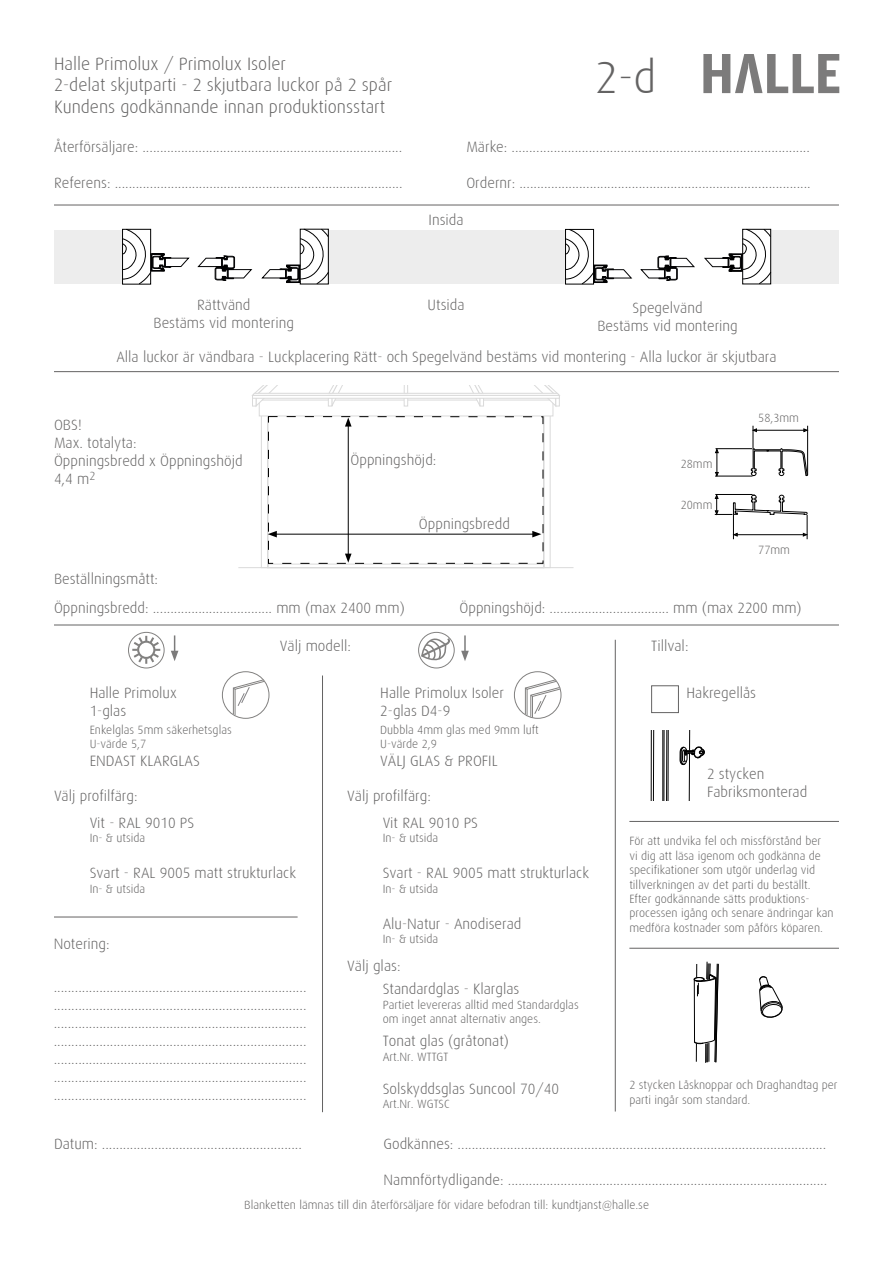
<style>
.page{position:relative;width:893px;height:1263px;background:#fff}
.page>*{position:absolute;margin:0;border:0;box-sizing:border-box;transform-origin:0 0}
.t1{font:300 45.3px "Dax";color:#646363}
.t2{font:300 18px/21.6px "Dax";color:#646363}
.t3{font:300 15px/18px "Dax";color:#646363}
.t4{font:300 12px/14.4px "Dax";color:#646363}
</style>
<div class="page">
<svg style="left:703px;top:54px;width:136px;height:39px"></svg>
<svg style="left:238px;top:411px;width:336px;height:157px"></svg>
<div style="left:259px;top:400px;width:294px;height:16px;background:#fff"></div>
<div style="left:259px;top:400px;width:294px;height:16px;border:1px solid #dadada"></div>
<svg style="left:252px;top:385px;width:308px;height:24px"></svg>
<div style="left:480px;top:395px;width:4px;height:11px;border:1px solid #dadada"></div>
<div style="left:252px;top:395px;width:308px;height:4px;border:1px solid #dadada"></div>
<div style="left:268px;top:416px;width:275px;height:148px;border:1px dashed #000"></div>
<hr style="left:348px;top:424px;width:1px;height:132px;background:#000">
<svg style="left:345px;top:554px;width:7px;height:9px"></svg>
<svg style="left:345px;top:417px;width:7px;height:10px"></svg>
<hr style="left:274px;top:534px;width:261px;height:1px;background:#000">
<svg style="left:532px;top:531px;width:9px;height:6px"></svg>
<svg style="left:268px;top:531px;width:9px;height:6px"></svg>
<hr style="left:54px;top:205px;width:785px;height:1px;background:#646363">
<hr style="left:54px;top:371px;width:785px;height:1px;background:#646363">
<hr style="left:54px;top:625px;width:785px;height:1px;background:#646363">
<div style="left:54px;top:230px;width:68px;height:54px;background:#ededed"></div>
<div style="left:328px;top:230px;width:238px;height:54px;background:#ededed"></div>
<div style="left:771px;top:230px;width:68px;height:54px;background:#ededed"></div>
<svg style="left:751px;top:426px;width:57px;height:50px"></svg>
<hr style="left:715px;top:494px;width:38px;height:1px;background:#000">
<svg style="left:715px;top:495px;width:93px;height:44px"></svg>
<hr style="left:715px;top:448px;width:37px;height:1px;background:#000">
<hr style="left:715px;top:476px;width:38px;height:1px;background:#000">
<svg style="left:715px;top:449px;width:3px;height:27px"></svg>
<div style="left:651px;top:685px;width:28px;height:28px;border:1px solid #646363"></div>
<div style="left:222px;top:671px;width:47px;height:48px;border:1px solid #828180;border-radius:50%"></div>
<svg style="left:233px;top:679px;width:31px;height:37px"></svg>
<div style="left:514px;top:671px;width:47px;height:48px;border:1px solid #828180;border-radius:50%"></div>
<svg style="left:525px;top:679px;width:35px;height:39px"></svg>
<hr style="left:322px;top:675px;width:1px;height:437px;background:#646363">
<hr style="left:615px;top:640px;width:1px;height:471px;background:#646363">
<svg style="left:461px;top:635px;width:8px;height:26px"></svg>
<svg style="left:171px;top:635px;width:7px;height:26px"></svg>
<svg style="left:198px;top:256px;width:53px;height:24px"></svg>
<svg style="left:262px;top:228px;width:67px;height:56px"></svg>
<svg style="left:122px;top:229px;width:67px;height:56px"></svg>
<div style="left:122px;top:229px;width:29px;height:55px;border:1px solid #000"></div>
<svg style="left:641px;top:256px;width:53px;height:24px"></svg>
<svg style="left:705px;top:229px;width:66px;height:56px"></svg>
<div style="left:743px;top:229px;width:28px;height:55px;border:1px solid #000"></div>
<svg style="left:565px;top:228px;width:66px;height:56px"></svg>
<div style="left:565px;top:229px;width:29px;height:55px;border:1px solid #000"></div>
<hr style="left:689px;top:754px;width:1px;height:47px;background:#000">
<hr style="left:668px;top:731px;width:1px;height:70px;background:#000">
<hr style="left:666px;top:731px;width:1px;height:70px;background:#000">
<hr style="left:664px;top:731px;width:1px;height:70px;background:#000">
<hr style="left:663px;top:731px;width:1px;height:70px;background:#000">
<hr style="left:653px;top:731px;width:1px;height:70px;background:#000">
<hr style="left:651px;top:731px;width:1px;height:70px;background:#000">
<svg style="left:680px;top:731px;width:24px;height:34px"></svg>
<svg style="left:759px;top:976px;width:24px;height:42px"></svg>
<svg style="left:694px;top:962px;width:24px;height:101px"></svg>
<hr style="left:629px;top:948px;width:210px;height:1px;background:#646363">
<hr style="left:629px;top:821px;width:210px;height:1px;background:#646363">
<hr style="left:54px;top:917px;width:244px;height:1px;background:#646363">
<div style="left:418px;top:632px;width:37px;height:36px;border:1px solid #828180;border-radius:50%"></div>
<svg style="left:419px;top:636px;width:32px;height:26px"></svg>
<div style="left:128px;top:632px;width:37px;height:36px;border:1px solid #828180;border-radius:50%"></div>
<svg style="left:131px;top:635px;width:30px;height:30px"></svg>
<p class="t2" style="left:54px;top:53px;width:340px">Halle Primolux / Primolux Isoler<br>2-delat skjutparti - 2 skjutbara luckor på 2 spår<br>Kundens godkännande innan produktionsstart</p>
<p class="t3" style="left:54px;top:138px;width:350px">Återförsäljare: ..........................................................................</p>
<p class="t3" style="left:54px;top:174px;width:350px">Referens: ..................................................................................</p>
<h1 class="t1" style="left:595px;top:52px;width:63px">2-d</h1>
<p class="t3" style="left:466px;top:138px;width:345px">Märke: .....................................................................................</p>
<p class="t3" style="left:466px;top:174px;width:346px">Ordernr: ...................................................................................</p>
<p class="t3" style="left:429px;top:211px;width:37px">Insida</p>
<p class="t3" style="left:154px;top:296px;width:142px;text-align:center">Rättvänd<br>Bestäms vid montering</p>
<p class="t3" style="left:597px;top:299px;width:142px;text-align:center">Spegelvänd<br>Bestäms vid montering</p>
<p class="t3" style="left:428px;top:296px;width:39px">Utsida</p>
<p class="t3" style="left:116px;top:348px;width:662px">Alla luckor är vändbara - Luckplacering Rätt- och Spegelvänd bestäms vid montering - Alla luckor är skjutbara</p>
<p class="t3" style="left:54px;top:416px;width:190px">OBS!<br>Max. totalyta:<br>Öppningsbredd x Öppningshöjd<br>4,4 m<sup>2</sup></p>
<p class="t3" style="left:54px;top:570px;width:106px">Beställningsmått:</p>
<p class="t3" style="left:351px;top:451px;width:87px">Öppningshöjd:</p>
<p class="t3" style="left:419px;top:515px;width:93px">Öppningsbredd</p>
<p class="t4" style="left:681px;top:456px;width:33px">28mm</p>
<p class="t4" style="left:681px;top:498px;width:33px">20mm</p>
<p class="t4" style="left:758px;top:411px;width:42px">58,3mm</p>
<p class="t4" style="left:758px;top:543px;width:33px">77mm</p>
<p class="t3" style="left:54px;top:599px;width:352px">Öppningsbredd: .................................. mm (max 2400 mm)</p>
<p class="t3" style="left:459px;top:599px;width:344px">Öppningshöjd: .................................. mm (max 2200 mm)</p>
<p class="t3" style="left:90px;top:684px;width:89px">Halle Primolux<br>1-glas</p>
<p class="t4" style="left:90px;top:722px;width:144px">Enkelglas 5mm säkerhetsglas<br>U-värde 5,7</p>
<p class="t3" style="left:90px;top:752px;width:112px">ENDAST KLARGLAS</p>
<p class="t3" style="left:54px;top:787px;width:85px">Välj profilfärg:</p>
<p class="t3" style="left:280px;top:637px;width:72px">Välj modell:</p>
<p class="t3" style="left:380px;top:684px;width:125px">Halle Primolux Isoler<br>2-glas D4-9</p>
<p class="t4" style="left:380px;top:722px;width:160px">Dubbla 4mm glas med 9mm luft<br>U-värde 2,9</p>
<p class="t3" style="left:380px;top:752px;width:119px">VÄLJ GLAS &amp; PROFIL</p>
<p class="t3" style="left:347px;top:787px;width:85px">Välj profilfärg:</p>
<p class="t3" style="left:90px;top:814px;width:106px">Vit - RAL 9010 PS</p>
<p class="t4" style="left:90px;top:831px;width:57px">In- &amp; utsida</p>
<p class="t3" style="left:90px;top:864px;width:208px">Svart - RAL 9005 matt strukturlack</p>
<p class="t4" style="left:90px;top:881px;width:57px">In- &amp; utsida</p>
<p class="t3" style="left:54px;top:935px;width:57px">Notering:</p>
<p class="t3" style="left:54px;top:978px;width:254px;text-align:justify">........................................................................ ........................................................................ ........................................................................ ........................................................................ ........................................................................ ........................................................................ ........................................................................</p>
<p class="t3" style="left:383px;top:814px;width:97px">Vit RAL 9010 PS</p>
<p class="t4" style="left:383px;top:831px;width:57px">In- &amp; utsida</p>
<p class="t3" style="left:383px;top:864px;width:208px">Svart - RAL 9005 matt strukturlack</p>
<p class="t4" style="left:383px;top:881px;width:57px">In- &amp; utsida</p>
<p class="t3" style="left:383px;top:914px;width:140px">Alu-Natur - Anodiserad</p>
<p class="t4" style="left:383px;top:932px;width:57px">In- &amp; utsida</p>
<p class="t3" style="left:347px;top:957px;width:55px">Välj glas:</p>
<p class="t3" style="left:383px;top:980px;width:138px">Standardglas - Klarglas</p>
<p class="t4" style="left:383px;top:997px;width:198px">Partiet levereras alltid med Standardglas om inget annat alternativ anges.</p>
<p class="t3" style="left:383px;top:1032px;width:128px">Tonat glas (gråtonat)</p>
<p class="t4" style="left:383px;top:1049px;width:67px">Art.Nr. WTTGT</p>
<p class="t3" style="left:383px;top:1079px;width:178px">Solskyddsglas Suncool 70/40</p>
<p class="t4" style="left:383px;top:1097px;width:69px">Art.Nr. WGTSC</p>
<p class="t3" style="left:651px;top:637px;width:39px">Tillval:</p>
<p class="t3" style="left:687px;top:684px;width:71px">Hakregellås</p>
<p class="t3" style="left:707px;top:765px;width:102px">2 stycken<br>Fabriksmonterad</p>
<p class="t4" style="left:629px;top:834px;width:206px">För att undvika fel och missförstånd ber<br>vi dig att läsa igenom och godkänna de specifikationer som utgör underlag vid tillverkningen av det parti du beställt.<br>Efter godkännande sätts produktions&shy;processen igång och senare ändringar kan medföra kostnader som påförs köparen.</p>
<p class="t4" style="left:629px;top:1078px;width:210px">2 stycken Låsknoppar och Draghandtag per parti ingår som standard.</p>
<p class="t3" style="left:54px;top:1134px;width:249px">Datum: .........................................................</p>
<p class="t3" style="left:384px;top:1134px;width:444px">Godkännes: .........................................................................................................</p>
<p class="t3" style="left:384px;top:1170px;width:445px">Namnförtydligande: ...........................................................................................</p>
<p class="t4" style="left:244px;top:1198px;width:406px">Blanketten lämnas till din återförsäljare för vidare befodran till: kundtjanst@halle.se</p>
</div>
